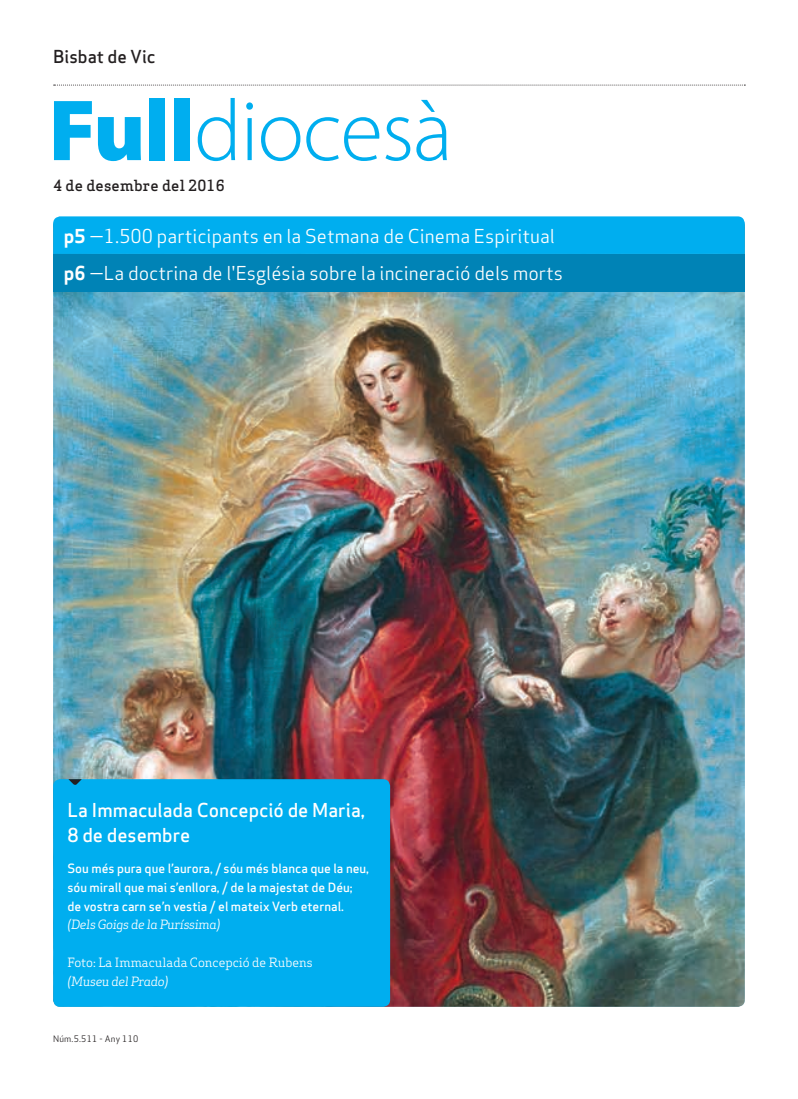
<style>
.page{position:relative;width:798px;height:1099px;background:#fff}
.page>*{position:absolute;margin:0;border:0;box-sizing:border-box;transform-origin:0 0}
.Titulars{font:300 87.5px "Myriad Pro";letter-spacing:-.015em;color:#00aeef}
.Destacat_Portada{font:18.75px "Apex Sans Book T";color:#fff}
.t1{font:18.75px/25px "Apex Sans Medium T";color:#fff}
.Capçalera{font:17.5px "Apex Sans Medium T";color:#231f20}
.Data{font:500 15px "Apex Serif";letter-spacing:.01em;color:#231f20}
.t2{font:12.5px "Apex Sans Medium T";color:#fff}
.t3{font:12.5px/18.8px "Apex Serif";color:#fff}
.t4{font:italic 12.5px "Apex Serif";letter-spacing:-.02em;color:#fff}
.Data_Peu{font:8.75px "Apex Sans Book T";letter-spacing:.02em;color:#231f20}
.s1{font-weight:900}
.s2{font-family:"Apex Sans Bold T"}
.s3{font-style:italic}
</style>
<div class="page">
<svg style="left:54px;top:85px;width:691px;height:1px"></svg>
<img style="left:53px;top:291px;width:691px;height:715px">
<div style="left:53px;top:216px;width:691px;height:38px;background:#00aeef"></div>
<div style="left:53px;top:254px;width:691px;height:37px;background:#0083b6"></div>
<div style="left:53px;top:779px;width:337px;height:227px;background:#00aeef;border-radius:7px"></div>
<svg style="left:68px;top:779px;width:14px;height:6px"></svg>
<p class="Capçalera" style="left:53px;top:45px;width:104px">Bisbat de Vic</p>
<p class="Titulars" style="left:49px;top:78px;width:405px"><span class="s1">Full</span>diocesà</p>
<p class="Data" style="left:53px;top:176px;width:173px">4 de desembre del 2016</p>
<p class="Destacat_Portada" style="left:64px;top:224px;width:492px"><span class="s2">p5</span> —1.500 participants en la Setmana de Cinema Espiritual</p>
<p class="Destacat_Portada" style="left:64px;top:261px;width:500px"><span class="s2">p6</span> —La doctrina de l'Església sobre la incineració dels morts</p>
<p class="t1" style="left:67px;top:797px;width:299px">La Immaculada Concepció de Maria,<br>8 de desembre</p>
<p class="t2" style="left:67px;top:860px;width:303px">Sou més pura que l’aurora, / sóu més blanca que la neu,</p>
<p class="t2" style="left:67px;top:879px;width:287px">sóu mirall que mai s’enllora, / de la majestat de Déu;</p>
<p class="t2" style="left:67px;top:897px;width:278px">de vostra carn se’n vestia / el mateix Verb eternal.</p>
<p class="t4" style="left:67px;top:916px;width:154px">(Dels Goigs de la Puríssima)</p>
<p class="t3" style="left:67px;top:952px;width:247px">Foto: La Immaculada Concepció de Rubens <span class="s3">(Museu del Prado)</span></p>
<p class="Data_Peu" style="left:53px;top:1032px;width:87px">Núm.5.511 - Any 110</p>
</div>
